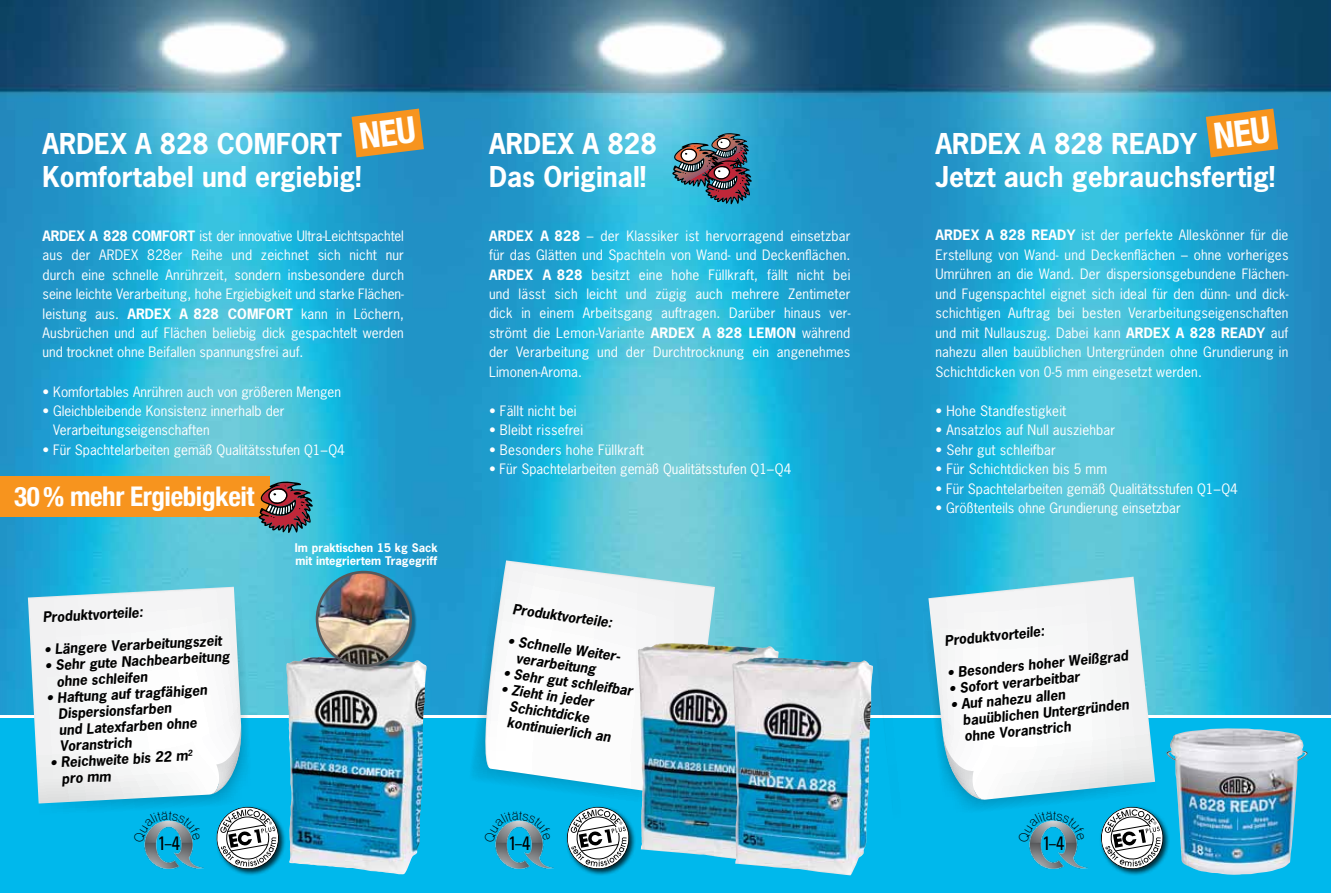
<style>
.page{position:relative;width:1331px;height:893px;background:#fff}
.page>*{position:absolute;margin:0;border:0;box-sizing:border-box;transform-origin:0 0}
.t1{font:700 condensed 27.15px "Helvetica Neue";letter-spacing:-.015em;color:#fff}
.t2{font:700 27px/33px "News Gothic";color:#fff}
.t3{font:condensed 19.5px "Univers LT Std";color:#000;scale:.95 1}
.t4{font:13.5px/19.5px "News Gothic";color:#fff;text-align:justify}
.t5{font:italic 700 13.5px/16.2px "News Gothic Std";color:#000}
.t6{font:700 11.25px/13.5px "News Gothic";color:#fff}
.s1{font-weight:700}
</style>
<div class="page">
<img style="left:0;top:0;width:1331px;height:714px">
<div style="left:0;top:719px;width:1331px;height:174px;background:#00b8ec"></div>
<div style="left:215px;top:805px;width:71px;height:71px;background:#000;opacity:.75"></div>
<div style="left:1099px;top:805px;width:71px;height:71px;background:#000;opacity:.75"></div>
<svg style="left:1101px;top:807px;width:62px;height:62px;background:#96b0b7"></svg>
<img style="left:307px;top:657px;width:120px;height:217px">
<img style="left:1166px;top:728px;width:141px;height:147px">
<svg style="left:468px;top:569px;width:246px;height:240px"></svg>
<svg style="left:485px;top:560px;width:230px;height:237px"></svg>
<div style="left:429px;top:554px;width:16px;height:165px;background:#1e9ad1"></div>
<img style="left:1029px;top:842px;width:58px;height:26px">
<div style="left:565px;top:805px;width:71px;height:71px;background:#000;opacity:.75"></div>
<svg style="left:567px;top:807px;width:62px;height:62px;background:#8fafb8"></svg>
<img style="left:495px;top:842px;width:58px;height:26px">
<img style="left:638px;top:643px;width:33px;height:136px">
<img style="left:732px;top:657px;width:134px;height:218px">
<img style="left:672px;top:133px;width:80px;height:71px">
<svg style="left:888px;top:520px;width:248px;height:7px;background:#3ab7d8"></svg>
<svg style="left:866px;top:604px;width:44px;height:240px"></svg>
<svg style="left:921px;top:587px;width:235px;height:230px"></svg>
<svg style="left:928px;top:577px;width:227px;height:223px"></svg>
<svg style="left:943px;top:734px;width:41px;height:66px;background:#b2deeb"></svg>
<div style="left:0;top:476px;width:269px;height:41px;background:#f7941e"></div>
<svg style="left:258px;top:481px;width:55px;height:52px;background:#796061"></svg>
<div style="left:317px;top:572px;width:100px;height:100px;background:#000;opacity:.35"></div>
<img style="left:317px;top:572px;width:94px;height:94px;border-radius:47px">
<div style="left:316px;top:571px;width:96px;height:96px;border:3px solid #58595b;border-radius:50%"></div>
<svg style="left:352px;top:109px;width:72px;height:48px;background:#cd933e"></svg>
<svg style="left:1206px;top:109px;width:72px;height:48px;background:#cd933f"></svg>
<svg style="left:28px;top:575px;width:279px;height:294px"></svg>
<svg style="left:1018px;top:811px;width:67px;height:31px"></svg>
<svg style="left:495px;top:820px;width:49px;height:22px"></svg>
<h2 class="t2" style="left:43px;top:126px;width:321px">ARDEX A 828 COMFORT<br>Komfortabel und ergiebig!</h2>
<p class="t4" style="left:43px;top:226px;width:363px"><span class="s1">ARDEX A 828 COMFORT</span> ist der innovative Ultra-Leichtspachtel aus der ARDEX 828er Reihe und zeichnet sich nicht nur durch eine schnelle Anrührzeit, sondern insbesondere durch seine leichte Verarbeitung, hohe Ergiebigkeit und starke Flächen&shy;leistung aus. <span class="s1">ARDEX A 828 COMFORT</span> kann in Löchern, Ausbrüchen und auf Flächen beliebig dick gespachtelt werden und trocknet ohne Beifallen spannungsfrei auf.</p>
<p class="t4" style="left:43px;top:382px;width:300px">• Komfortables Anrühren auch von größeren Mengen</p>
<p class="t4" style="left:53px;top:401px;width:233px;text-indent:-11px">• Gleichbleibende Konsistenz innerhalb der<br>Verarbeitungseigenschaften</p>
<p class="t4" style="left:43px;top:440px;width:304px">• Für Spachtelarbeiten gemäß Qualitätsstufen Q1–Q4</p>
<h1 class="t1" style="left:14px;top:474px;width:242px">30 % mehr Ergiebigkeit</h1>
<p class="t5" style="left:42px;top:609px;width:102px;rotate:-3deg">Produktvorteile:</p>
<p class="t5" style="left:44px;top:642px;width:179px;rotate:-3deg">• Längere Verarbeitungszeit</p>
<p class="t5" style="left:55px;top:657px;width:176px;text-indent:-10px;rotate:-3deg">• Sehr gute Nachbearbeitung ohne schleifen</p>
<p class="t5" style="left:57px;top:690px;width:152px;text-indent:-10px;rotate:-3deg">• Haftung auf tragfähigen<br>Dispersionsfarben<br>und Latexfarben ohne<br>Voranstrich</p>
<p class="t5" style="left:60px;top:754px;width:134px;text-indent:-10px;rotate:-3deg">• Reichweite bis 22 m<sup>2 </sup>pro mm</p>
<p class="t6" style="left:295px;top:540px;width:144px">Im praktischen 15 kg Sack mit integriertem Tragegriff</p>
<h2 class="t2" style="left:489px;top:126px;width:169px">ARDEX A 828<br>Das Original!</h2>
<h2 class="t2" style="left:935px;top:126px;width:341px">ARDEX A 828 READY<br>Jetzt auch gebrauchsfertig!</h2>
<p class="t4" style="left:489px;top:226px;width:363px"><span class="s1">ARDEX A 828</span> – der Klassiker ist hervorragend einsetzbar für das Glätten und Spachteln von Wand- und Deckenflächen.<br><span class="s1">ARDEX A 828</span> besitzt eine hohe Füllkraft, fällt nicht bei und lässt sich leicht und zügig auch mehrere Zentimeter dick in einem Arbeitsgang auftragen. Darüber hinaus ver&shy;strömt die Lemon-Variante <span class="s1">ARDEX A 828 LEMON</span> während der Verarbeitung und der Durchtrocknung ein angenehmes Limonen-Aroma.</p>
<p class="t4" style="left:489px;top:401px;width:89px">• Fällt nicht bei</p>
<p class="t4" style="left:489px;top:420px;width:96px">• Bleibt rissefrei</p>
<p class="t4" style="left:489px;top:440px;width:156px">• Besonders hohe Füllkraft</p>
<p class="t4" style="left:489px;top:459px;width:304px">• Für Spachtelarbeiten gemäß Qualitätsstufen Q1–Q4</p>
<p class="t5" style="left:514px;top:601px;width:102px;rotate:8deg">Produktvorteile:</p>
<p class="t5" style="left:520px;top:634px;width:113px;text-indent:-10px;rotate:8deg">• Schnelle Weiter&shy;verarbeitung</p>
<p class="t5" style="left:505px;top:665px;width:132px;rotate:8deg">• Sehr gut schleifbar</p>
<p class="t5" style="left:513px;top:682px;width:106px;text-indent:-10px;rotate:8deg">• Zieht in jeder<br>Schichtdicke kontinuierlich an</p>
<p class="t4" style="left:935px;top:225px;width:354px"><span class="s1">ARDEX A 828 READY</span> ist der perfekte Alleskönner für die Erstellung von Wand- und Deckenflächen – ohne vorheriges Umrühren an die Wand. Der dispersionsgebundene Flächen&shy;und Fugenspachtel eignet sich ideal für den dünn- und dick&shy;schichtigen Auftrag bei besten Verarbeitungseigenschaften und mit Nullauszug. Dabei kann <span class="s1">ARDEX A 828 READY</span> auf nahezu allen bauüblichen Untergründen ohne Grundierung in Schichtdicken von 0-5 mm eingesetzt werden.</p>
<p class="t4" style="left:935px;top:401px;width:132px">• Hohe Standfestigkeit</p>
<p class="t4" style="left:935px;top:420px;width:181px">• Ansatzlos auf Null ausziehbar</p>
<p class="t4" style="left:935px;top:440px;width:122px">• Sehr gut schleifbar</p>
<p class="t4" style="left:935px;top:459px;width:173px">• Für Schichtdicken bis 5 mm</p>
<p class="t4" style="left:935px;top:479px;width:304px">• Für Spachtelarbeiten gemäß Qualitätsstufen Q1–Q4</p>
<p class="t4" style="left:935px;top:498px;width:247px">• Größtenteils ohne Grundierung einsetzbar</p>
<p class="t5" style="left:944px;top:632px;width:102px;rotate:-5deg">Produktvorteile:</p>
<p class="t5" style="left:947px;top:664px;width:183px;rotate:-5deg">• Besonders hoher Weißgrad</p>
<p class="t5" style="left:949px;top:680px;width:132px;rotate:-5deg">• Sofort verarbeitbar</p>
<p class="t5" style="left:961px;top:696px;width:168px;text-indent:-10px;rotate:-5deg">• Auf nahezu allen bauüblichen Untergründen ohne Voranstrich</p>
<h3 class="t3" style="left:158px;top:830px;width:25px">1–4</h3>
<h3 class="t3" style="left:1042px;top:830px;width:25px">1–4</h3>
<h3 class="t3" style="left:508px;top:830px;width:25px">1–4</h3>
</div>
